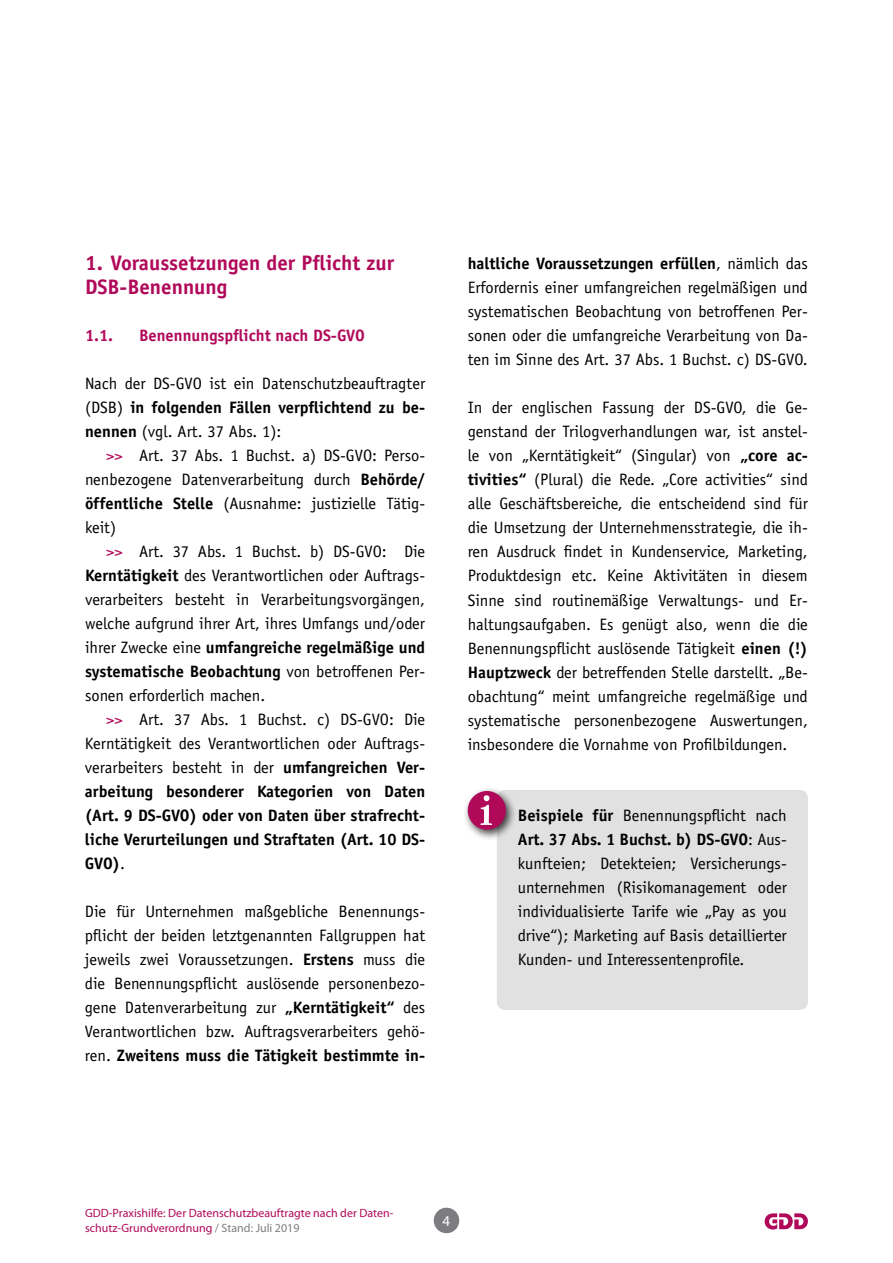
<style>
.page{position:relative;width:893px;height:1263px;background:#fff}
.page>*{position:absolute;margin:0;border:0;box-sizing:border-box;transform-origin:0 0}
.t1{font:700 21px/24px "Officina Sans Std";color:#b1095a}
.t2{font:16.5px/24px "Officina Sans Std";color:#000;text-align:justify}
.t3{font:700 16.5px/24px "Officina Sans Std";color:#000;text-align:justify}
.t4{font:700 16.5px "Officina Sans Std";color:#b1095a}
.t5{font:15px "Myriad Pro";color:#fff}
.t6{font:12px/15px "Myriad Pro";color:#b1095a}
.s1{font-weight:700}
.s2{color:#b1095a}
.s3{font-weight:400;color:#b1095a}
.s4{font-weight:400}
.s5{color:#7d7c81}
</style>
<div class="page">
<div style="left:434px;top:1208px;width:25px;height:25px;background:#7d7c81;border-radius:50%"></div>
<svg style="left:765px;top:1213px;width:43px;height:16px"></svg>
<div style="left:497px;top:790px;width:311px;height:220px;background:#e2e1e1;border-radius:9px"></div>
<div style="left:463px;top:786px;width:54px;height:55px;background:#000;opacity:.75"></div>
<div style="left:468px;top:791px;width:38px;height:39px;background:#b1095a;border-radius:50%"></div>
<svg style="left:480px;top:795px;width:12px;height:30px"></svg>
<p class="t1" style="left:85px;top:251px;width:311px">1. Voraussetzungen der Pflicht zur<br>DSB-Benennung</p>
<p class="t4" style="left:85px;top:325px;width:30px">1.1.</p>
<p class="t4" style="left:139px;top:325px;width:227px">Benennungspflicht nach DS-GVO</p>
<p class="t2" style="left:85px;top:372px;width:342px">Nach der DS-GVO ist ein Datenschutzbeauftragter (DSB) <span class="s1">in folgenden Fällen verpflichtend zu be&shy;nennen</span> (vgl. Art. 37 Abs. 1):</p>
<p class="t2" style="left:85px;top:444px;width:342px;text-indent:21px"><span class="s2">&gt;&gt;</span> Art. 37 Abs. 1 Buchst. a) DS-GVO: Perso&shy;nenbezogene Datenverarbeitung durch <span class="s1">Behörde/ öffentliche Stelle</span> (Ausnahme: justizielle Tätig&shy;keit)</p>
<p class="t2" style="left:85px;top:540px;width:342px;text-indent:21px"><span class="s2">&gt;&gt;</span> Art. 37 Abs. 1 Buchst. b) DS-GVO: Die <span class="s1">Kerntätigkeit</span> des Verantwortlichen oder Auftrags&shy;verarbeiters besteht in Verarbeitungsvorgängen, welche aufgrund ihrer Art, ihres Umfangs und/oder ihrer Zwecke eine <span class="s1">umfangreiche regelmäßige und systematische Beobachtung</span> von betroffenen Per&shy;sonen erforderlich machen.</p>
<p class="t3" style="left:85px;top:707px;width:342px;text-indent:21px"><span class="s3">&gt;&gt;</span> <span class="s4">Art. 37 Abs. 1 Buchst. c) DS-GVO: Die Kerntätigkeit des Verantwortlichen oder Auftrags&shy;verarbeiters besteht in der</span> umfangreichen Ver&shy;arbeitung besonderer Kategorien von Daten (Art. 9 DS-GVO) oder von Daten über strafrecht&shy;liche Verurteilungen und Straftaten (Art. 10 DS-GVO)<span class="s4">.</span></p>
<p class="t2" style="left:85px;top:900px;width:342px">Die für Unternehmen maßgebliche Benennungs&shy;pflicht der beiden letztgenannten Fallgruppen hat jeweils zwei Voraussetzungen. <span class="s1">Erstens</span> muss die die Benennungspflicht auslösende personenbezo&shy;gene Datenverarbeitung zur <span class="s1">„Kerntätigkeit“</span> des Verantwortlichen bzw. Auftragsverarbeiters gehö&shy;ren. <span class="s1">Zweitens muss die Tätigkeit bestimmte in-</span></p>
<p class="t2" style="left:468px;top:252px;width:342px"><span class="s1">haltliche Voraussetzungen erfüllen</span>, nämlich das Erfordernis einer umfangreichen regelmäßigen und systematischen Beobachtung von betroffenen Per&shy;sonen oder die umfangreiche Verarbeitung von Da&shy;ten im Sinne des Art. 37 Abs. 1 Buchst. c) DS-GVO.</p>
<p class="t2" style="left:468px;top:396px;width:342px">In der englischen Fassung der DS-GVO, die Ge&shy;genstand der Trilogverhandlungen war, ist anstel&shy;le von „Kerntätigkeit“ (Singular) von <span class="s1">„core ac&shy;tivities“</span> (Plural) die Rede. „Core activities“ sind alle Geschäftsbereiche, die entscheidend sind für die Umsetzung der Unternehmensstrategie, die ih&shy;ren Ausdruck findet in Kundenservice, Marketing, Produktdesign etc. Keine Aktivitäten in diesem Sinne sind routinemäßige Verwaltungs- und Er&shy;haltungsaufgaben. Es genügt also, wenn die die Benennungspflicht auslösende Tätigkeit <span class="s1">einen (!)<br>Hauptzweck</span> der betreffenden Stelle darstellt. „Be&shy;obachtung“ meint umfangreiche regelmäßige und systematische personenbezogene Auswertungen, insbesondere die Vornahme von Profilbildungen.</p>
<p class="t2" style="left:518px;top:804px;width:270px"><span class="s1">Beispiele für</span> Benennungspflicht nach <span class="s1">Art. 37 Abs. 1 Buchst. b) DS-GVO</span>: Aus&shy;kunfteien; Detekteien; Versicherungs&shy;unternehmen (Risikomanagement oder individualisierte Tarife wie „Pay as you drive“); Marketing auf Basis detaillierter Kunden- und Interessentenprofile.</p>
<p class="t6" style="left:85px;top:1205px;width:310px">GDD-Praxishilfe: Der Datenschutzbeauftragte nach der Daten&shy;schutz-Grundverordnung <span class="s5">/ Stand: Juli 2019</span></p>
<p class="t5" style="left:443px;top:1212px;width:9px">4</p>
</div>
